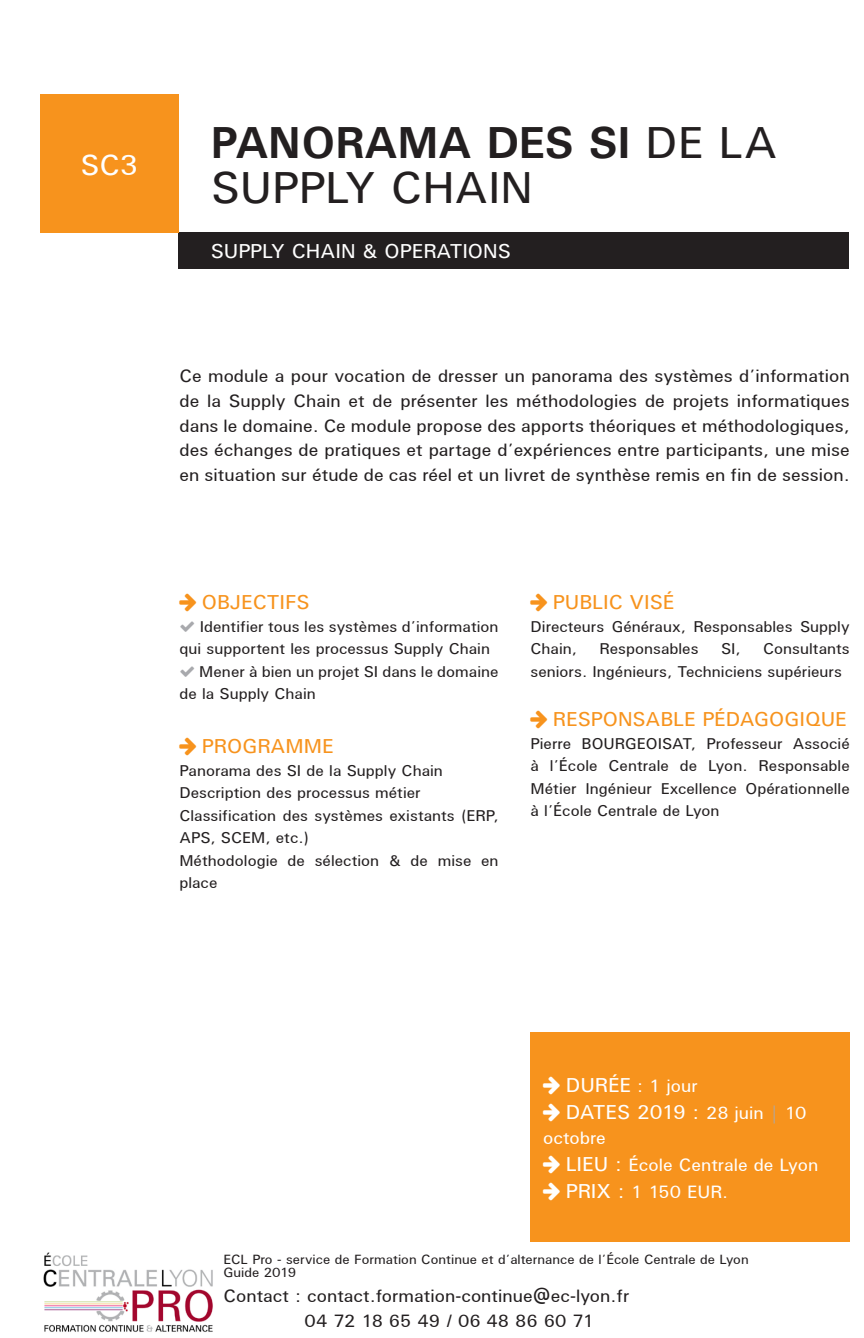
<style>
.page{position:relative;width:864px;height:1338px;background:#fff}
.page>*{position:absolute;margin:0;border:0;box-sizing:border-box;transform-origin:0 0}
.t1{font:45px/45px "U001";color:#231f20}
.t2{font:29.25px "U001";color:#fff}
.t3{font:20.25px "U001";color:#f7931d}
.t4{font:20.25px "U001";color:#fff}
.t5{font:20.25px "U001";letter-spacing:-.03em;color:#fff}
.t6{font:18px/24.8px "U001";color:#231f20;text-align:justify}
.t7{font:18px "U001";color:#fff}
.t8{font:15.75px/22.5px "U001";color:#231f20}
.t9{font:13.5px "U001";color:#231f20}
.s1{font-weight:700}
.s2{font-size:20.25px}
.s3{font-size:18px}
.s4{font-size:18px;color:#a8a9ad}
</style>
<div class="page">
<div style="left:530px;top:1032px;width:319px;height:209px;background:#f7931d"></div>
<div style="left:179px;top:231px;width:669px;height:37px;background:#231f20"></div>
<div style="left:40px;top:94px;width:139px;height:139px;background:#f7931d"></div>
<img style="left:43px;top:1252px;width:170px;height:80px">
<p class="t2" style="left:80px;top:146px;width:59px">SC3</p>
<p class="t1" style="left:210px;top:119px;width:568px"><span class="s1">PANORAMA DES SI</span> DE LA<br>SUPPLY CHAIN</p>
<p class="t4" style="left:210px;top:238px;width:301px">SUPPLY CHAIN &amp; OPERATIONS</p>
<p class="t6" style="left:179px;top:363px;width:671px">Ce module a pour vocation de dresser un panorama des systèmes d’information de la Supply Chain et de présenter les méthodologies de projets informatiques dans le domaine. Ce module propose des apports théoriques et méthodologiques, des échanges de pratiques et partage d’expériences entre participants, une mise en situation sur étude de cas réel et un livret de synthèse remis en fin de session.</p>
<p class="t3" style="left:202px;top:589px;width:109px">OBJECTIFS</p>
<p class="t8" style="left:179px;top:614px;width:320px;text-indent:20px">Identifier tous les systèmes d’information qui supportent les processus Supply Chain</p>
<p class="t8" style="left:179px;top:659px;width:320px;text-indent:20px">Mener à bien un projet SI dans le domaine de la Supply Chain</p>
<p class="t3" style="left:202px;top:733px;width:133px">PROGRAMME</p>
<p class="t8" style="left:179px;top:758px;width:265px">Panorama des SI de la Supply Chain</p>
<p class="t8" style="left:179px;top:781px;width:243px">Description des processus métier</p>
<p class="t8" style="left:179px;top:803px;width:320px">Classification des systèmes existants (ERP,<br>APS, SCEM, etc.)</p>
<p class="t8" style="left:179px;top:848px;width:320px">Méthodologie de sélection &amp; de mise en place</p>
<p class="t3" style="left:552px;top:589px;width:123px">PUBLIC VISÉ</p>
<p class="t8" style="left:530px;top:614px;width:320px">Directeurs Généraux, Responsables Supply<br>Chain,</p>
<p class="t8" style="left:530px;top:637px;width:320px;text-indent:232px">Consultants seniors. Ingénieurs, Techniciens supérieurs</p>
<p class="t3" style="left:552px;top:706px;width:295px">RESPONSABLE PÉDAGOGIQUE</p>
<p class="t8" style="left:530px;top:731px;width:320px;text-align:justify">Pierre BOURGEOISAT, Professeur Associé à l’École Centrale de Lyon. Responsable Métier Ingénieur Excellence Opérationnelle à l’École Centrale de Lyon</p>
<p class="t8" style="left:599px;top:637px;width:100px">Responsables</p>
<p class="t8" style="left:720px;top:637px;width:21px">SI,</p>
<p class="t7" style="left:565px;top:1075px;width:133px"><span class="s2">DURÉE</span> : 1 jour</p>
<p class="t5" style="left:565px;top:1099px;width:242px">DATES 2019 : <span class="s3">28 juin</span> <span class="s4">|</span> <span class="s3">10</span></p>
<p class="t7" style="left:543px;top:1126px;width:64px">octobre</p>
<p class="t7" style="left:565px;top:1153px;width:254px"><span class="s2">LIEU :</span> École Centrale de Lyon</p>
<p class="t7" style="left:565px;top:1180px;width:164px"><span class="s2">PRIX :</span> 1 150 EUR.</p>
<p class="t9" style="left:223px;top:1250px;width:526px">ECL Pro - service de Formation Continue et d’alternance de l’École Centrale de Lyon</p>
<p class="t9" style="left:223px;top:1264px;width:74px">Guide 2019</p>
<p class="t6" style="left:223px;top:1283px;width:407px">Contact : contact.formation-continue@ec-lyon.fr</p>
<p class="t6" style="left:304px;top:1308px;width:291px">04 72 18 65 49 / 06 48 86 60 71</p>
</div>
